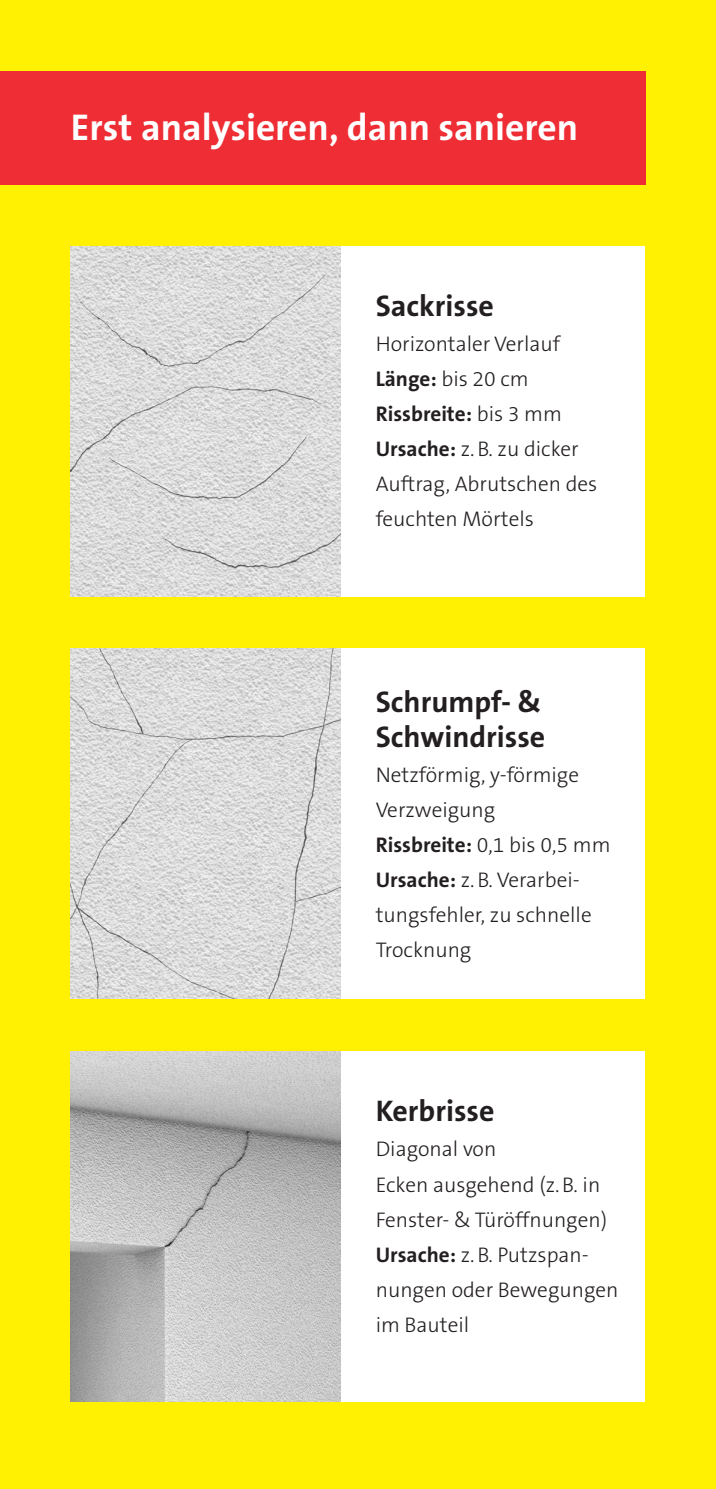
<style>
.page{position:relative;width:716px;height:1489px;background:#fff}
.page>*{position:absolute;margin:0;border:0;box-sizing:border-box;transform-origin:0 0}
.t1{font:700 37.5px "The Sans B7";color:#fff}
.t2{font:700 30px/35px "The Sans B7";color:#231f20}
.t3{font:300 21.25px/35px "The Sans B3";color:#231f20}
.t4{font:700 21.25px "The Sans B7";color:#231f20}
.s1{font-family:"The Sans B7";font-weight:700}
.s2{font-family:"The Sans B3";font-weight:300}
</style>
<div class="page">
<div style="left:0;top:0;width:716px;height:1488px;background:#fff101"></div>
<div style="left:0;top:71px;width:645px;height:113px;background:#ee2d34"></div>
<div style="left:340px;top:1051px;width:305px;height:350px;background:#fff"></div>
<div style="left:340px;top:246px;width:305px;height:350px;background:#fff"></div>
<div style="left:340px;top:648px;width:305px;height:350px;background:#fff"></div>
<img style="left:71px;top:246px;width:269px;height:350px">
<img style="left:71px;top:648px;width:269px;height:350px">
<img style="left:71px;top:1051px;width:269px;height:350px">
<h1 class="t1" style="left:71px;top:107px;width:509px">Erst analysieren, dann sanieren</h1>
<h2 class="t2" style="left:376px;top:289px;width:120px">Sackrisse</h2>
<p class="t3" style="left:376px;top:327px;width:186px">Horizontaler Verlauf<br><span class="s1">Länge:</span> bis 20 cm</p>
<p class="t4" style="left:376px;top:402px;width:188px">Rissbreite: <span class="s2">bis 3 mm</span></p>
<p class="t3" style="left:376px;top:432px;width:223px"><span class="s1">Ursache:</span> z.B. zu dicker<br>Auftrag, Abrutschen des feuchten Mörtels</p>
<h2 class="t2" style="left:376px;top:685px;width:171px">Schrumpf- &amp;<br>Schwindrisse</h2>
<p class="t3" style="left:376px;top:758px;width:205px">Netzförmig, y-förmige<br>Verzweigung</p>
<p class="t4" style="left:376px;top:833px;width:236px">Rissbreite: <span class="s2">0,1 bis 0,5 mm</span></p>
<p class="t3" style="left:376px;top:863px;width:217px"><span class="s1">Ursache:</span> z.B. Verarbei&shy;tungsfehler, zu schnelle<br>Trocknung</p>
<h2 class="t2" style="left:376px;top:1094px;width:120px">Kerbrisse</h2>
<p class="t3" style="left:376px;top:1132px;width:244px">Diagonal von<br>Ecken ausgehend (z.B. in<br>Fenster- &amp; Türöffnungen)<br><span class="s1">Ursache:</span> z.B. Putzspan&shy;nungen oder Bewegungen im Bauteil</p>
</div>
